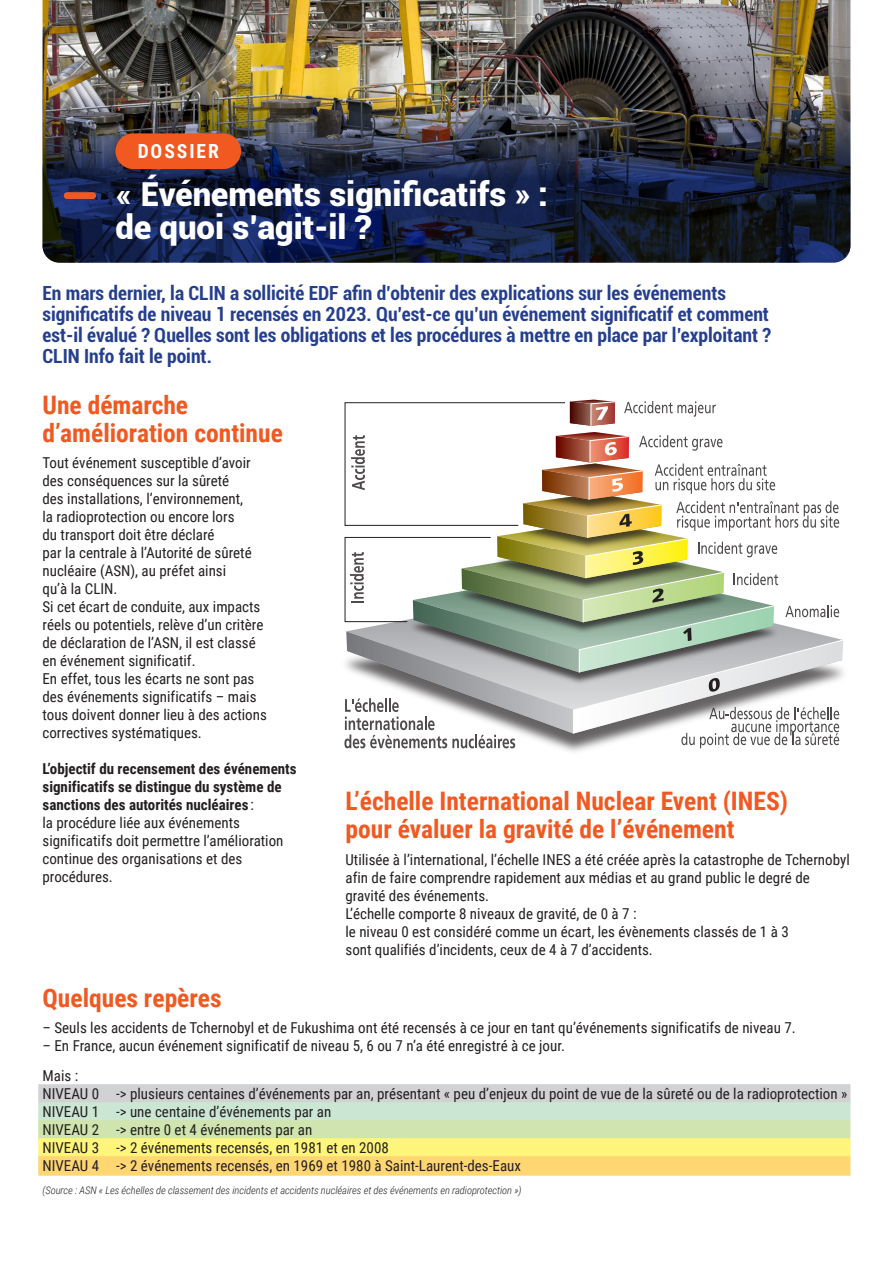
<style>
.page{position:relative;width:893px;height:1263px;background:#fff}
.page>*{position:absolute;margin:0;border:0;box-sizing:border-box;transform-origin:0 0}
.Style_de_paragraphe_1{font:900 33px "Roboto";color:#fff}
.Style_de_paragraphe_1-2{font:700 25.5px/27.6px "Roboto Condensed";color:#f15921}
.Style_de_paragraphe_1-3{font:700 condensed 19.5px/21.1px "Roboto";color:#253f8e}
.Style_de_paragraphe_1-4{font:700 19.5px "Roboto Condensed";letter-spacing:.1em;color:#fff}
.Style_de_paragraphe_1-5{font:15px/18px "Roboto Condensed";color:#231f20}
.Style_de_paragraphe_1-6{font:italic 300 10.5px "Roboto Condensed";letter-spacing:-.005em;color:#231f20}
.s1{font-weight:700}
</style>
<div class="page">
<img style="left:43px;top:0;width:807px;height:263px">
<img style="left:43px;top:28px;width:807px;height:235px;border-radius:17px">
<div style="left:64px;top:192px;width:32px;height:7px;background:#f15921;border-radius:3px"></div>
<div style="left:115px;top:133px;width:126px;height:36px;background:#f15921;border-radius:18px"></div>
<img style="left:344px;top:400px;width:500px;height:348px">
<div style="left:38px;top:1084px;width:812px;height:20px;background:#d1d2d4"></div>
<div style="left:38px;top:1102px;width:812px;height:20px;background:#cbe6d3"></div>
<div style="left:38px;top:1120px;width:812px;height:20px;background:#cfe4ae"></div>
<div style="left:38px;top:1138px;width:812px;height:20px;background:#fff57a"></div>
<div style="left:38px;top:1156px;width:812px;height:20px;background:#fed672"></div>
<p class="Style_de_paragraphe_1-4" style="left:138px;top:137px;width:83px">DOSSIER</p>
<p class="Style_de_paragraphe_1" style="left:115px;top:171px;width:434px">« Événements significatifs » :</p>
<p class="Style_de_paragraphe_1" style="left:115px;top:204px;width:258px">de quoi s’agit-il ?</p>
<p class="Style_de_paragraphe_1-3" style="left:43px;top:282px;width:730px">En mars dernier, la CLIN a sollicité EDF afin d’obtenir des explications sur les événements significatifs de niveau 1 recensés en 2023. Qu’est-ce qu’un événement significatif et comment est-il évalué ? Quelles sont les obligations et les procédures à mettre en place par l’exploitant ?<br>CLIN Info fait le point.</p>
<p class="Style_de_paragraphe_1-2" style="left:43px;top:390px;width:242px">Une démarche d’amélioration continue</p>
<p class="Style_de_paragraphe_1-5" style="left:43px;top:453px;width:211px">Tout événement susceptible d’avoir des conséquences sur la sûreté des installations, l’environnement, la radioprotection ou encore lors du transport doit être déclaré<br>par la centrale à l’Autorité de sûreté nucléaire (ASN), au préfet ainsi qu’à la CLIN.</p>
<p class="Style_de_paragraphe_1-5" style="left:43px;top:597px;width:222px">Si cet écart de conduite, aux impacts réels ou potentiels, relève d’un critère de déclaration de l’ASN, il est classé en événement significatif.</p>
<p class="Style_de_paragraphe_1-5" style="left:43px;top:669px;width:226px">En effet, tous les écarts ne sont pas des événements significatifs – mais tous doivent donner lieu à des actions correctives systématiques.</p>
<p class="Style_de_paragraphe_1-5" style="left:43px;top:759px;width:256px"><span class="s1">L’objectif du recensement des événements significatifs se distingue du système de sanctions des autorités nucléaires</span> :<br>la procédure liée aux événements significatifs doit permettre l’amélioration continue des organisations et des procédures.</p>
<p class="Style_de_paragraphe_1-2" style="left:345px;top:787px;width:444px">L’échelle International Nuclear Event (INES) pour évaluer la gravité de l’événement</p>
<p class="Style_de_paragraphe_1-5" style="left:345px;top:850px;width:506px">Utilisée à l’international, l’échelle INES a été créée après la catastrophe de Tchernobyl afin de faire comprendre rapidement aux médias et au grand public le degré de gravité des événements.</p>
<p class="Style_de_paragraphe_1-5" style="left:345px;top:904px;width:293px">L’échelle comporte 8 niveaux de gravité, de 0 à 7 :</p>
<p class="Style_de_paragraphe_1-5" style="left:345px;top:922px;width:445px">le niveau 0 est considéré comme un écart, les évènements classés de 1 à 3 sont qualifiés d’incidents, ceux de 4 à 7 d’accidents.</p>
<p class="Style_de_paragraphe_1-2" style="left:43px;top:983px;width:181px">Quelques repères</p>
<p class="Style_de_paragraphe_1-5" style="left:43px;top:1018px;width:755px">– Seuls les accidents de Tchernobyl et de Fukushima ont été recensés à ce jour en tant qu’événements significatifs de niveau 7.</p>
<p class="Style_de_paragraphe_1-5" style="left:43px;top:1036px;width:524px">– En France, aucun événement significatif de niveau 5, 6 ou 7 n’a été enregistré à ce jour.</p>
<p class="Style_de_paragraphe_1-5" style="left:43px;top:1066px;width:37px">Mais :</p>
<p class="Style_de_paragraphe_1-5" style="left:43px;top:1084px;width:806px">NIVEAU 0 -&gt; plusieurs centaines d’événements par an, présentant « peu d’enjeux du point de vue de la sûreté ou de la radioprotection »</p>
<p class="Style_de_paragraphe_1-5" style="left:43px;top:1102px;width:290px">NIVEAU 1 -&gt; une centaine d’événements par an</p>
<p class="Style_de_paragraphe_1-5" style="left:43px;top:1120px;width:271px">NIVEAU 2 -&gt; entre 0 et 4 événements par an</p>
<p class="Style_de_paragraphe_1-5" style="left:43px;top:1138px;width:348px">NIVEAU 3 -&gt; 2 événements recensés, en 1981 et en 2008</p>
<p class="Style_de_paragraphe_1-5" style="left:43px;top:1156px;width:480px">NIVEAU 4 -&gt; 2 événements recensés, en 1969 et 1980 à Saint-Laurent-des-Eaux</p>
<p class="Style_de_paragraphe_1-6" style="left:43px;top:1182px;width:481px">(Source : ASN « Les échelles de classement des incidents et accidents nucléaires et des événements en radioprotection »)</p>
</div>
